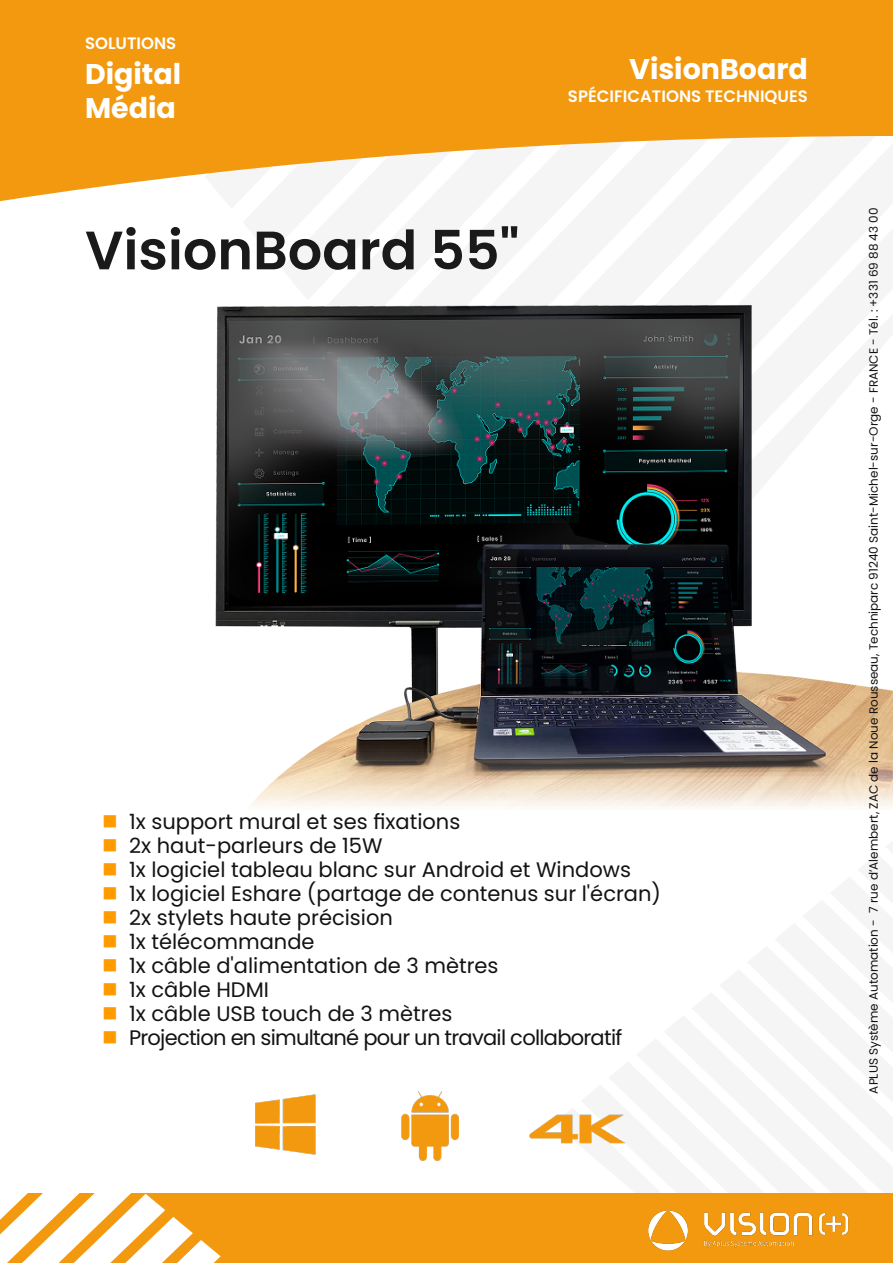
<style>
.page{position:relative;width:893px;height:1263px;background:#fff}
.page>*{position:absolute;margin:0;border:0;box-sizing:border-box;transform-origin:0 0}
.t1{font:600 54px "Poppins";color:#1a1a1a}
.t2{font:700 28.5px/34.2px "Poppins";color:#fff}
.t3{font:21px/24px "Poppins";color:#131313}
.t4{font:600 16.5px "Poppins";color:#fff}
.t5{font:12px "Poppins";color:#131313}
</style>
<div class="page">
<svg style="left:0;top:0;width:893px;height:201px;fill:#f39910"></svg>
<svg style="left:0;top:1193px;width:893px;height:70px;fill:#f39910"></svg>
<img style="left:634px;top:1196px;width:216px;height:67px">
<img style="left:255px;top:1094px;width:61px;height:61px">
<img style="left:401px;top:1091px;width:58px;height:70px">
<img style="left:529px;top:1114px;width:96px;height:30px">
<img style="left:215px;top:304px;width:678px;height:503px">
<p class="t4" style="left:85px;top:34px;width:93px">SOLUTIONS</p>
<h2 class="t2" style="left:85px;top:57px;width:98px">Digital<br>Média</h2>
<h1 class="t1" style="left:85px;top:219px;width:436px">VisionBoard 55"</h1>
<h2 class="t2" style="left:629px;top:52px;width:180px">VisionBoard</h2>
<p class="t4" style="left:568px;top:87px;width:241px">SPÉCIFICATIONS TECHNIQUES</p>
<p class="t3" style="left:129px;top:810px;width:533px">1x support mural et ses fixations<br>2x haut-parleurs de 15W<br>1x logiciel tableau blanc sur Android et Windows<br>1x logiciel Eshare (partage de contenus sur l'écran)<br>2x stylets haute précision<br>1x télécommande<br>1x câble d'alimentation de 3 mètres<br>1x câble HDMI<br>1x câble USB touch de 3 mètres<br>Projection en simultané pour un travail collaboratif</p>
<p class="t5" style="left:867px;top:1093px;width:887px;rotate:-90deg">APLUS Système Automation - 7 rue d’Alembert, ZAC de la Noue Rousseau, Techniparc 91240 Saint-Michel-sur-Orge - FRANCE - Tél. : +331 69 88 43 00</p>
</div>
